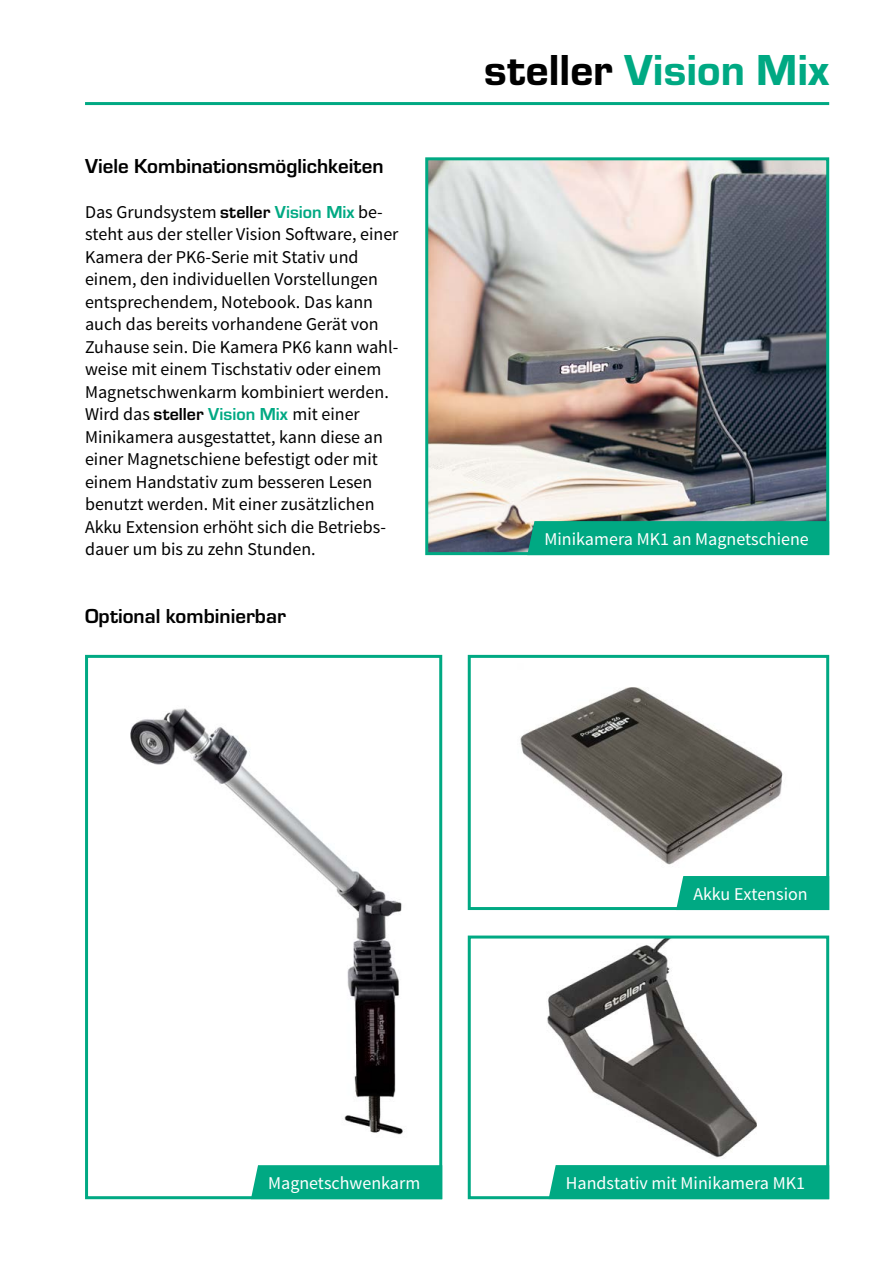
<style>
.page{position:relative;width:893px;height:1263px;background:#fff}
.page>*{position:absolute;margin:0;border:0;box-sizing:border-box;transform-origin:0 0}
.t1{font:45px "Eurostile T Heav";color:#00a983}
.Steller_Überschrift{font:700 21px "Eurostile T";color:#000}
.Steller_Fließtext{font:18px/22.5px "Source Sans Pro";color:#000}
.t2{font:18px "Source Sans Pro";color:#fff}
.s1{font-family:"Eurostile T";font-weight:700}
.s2{font-family:"Eurostile T";font-weight:700;color:#00a983}
.s3{color:#000}
</style>
<div class="page">
<hr style="left:85px;top:102px;width:744px;height:3px;background:#00a983">
<img style="left:429px;top:161px;width:396px;height:390px">
<div style="left:425px;top:157px;width:404px;height:398px;border:3px solid #00a983"></div>
<img style="left:130px;top:708px;width:273px;height:427px">
<div style="left:85px;top:655px;width:357px;height:544px;border:3px solid #00a983"></div>
<img style="left:520px;top:687px;width:263px;height:178px">
<div style="left:468px;top:655px;width:361px;height:255px;border:3px solid #00a983"></div>
<img style="left:547px;top:939px;width:210px;height:219px">
<div style="left:468px;top:935px;width:361px;height:264px;border:3px solid #00a983"></div>
<div style="left:549px;top:1165px;width:280px;height:34px;background:#00a983"></div>
<div style="left:676px;top:876px;width:153px;height:34px;background:#00a983"></div>
<div style="left:527px;top:521px;width:302px;height:34px;background:#00a983"></div>
<div style="left:251px;top:1165px;width:191px;height:34px;background:#00a983"></div>
<h1 class="Steller_Überschrift" style="left:85px;top:154px;width:300px">Viele Kombinationsmöglichkeiten</h1>
<p class="Steller_Fließtext" style="left:85px;top:201px;width:315px">Das Grundsystem <span class="s1">steller</span> <span class="s2">Vision Mix</span> be&shy;steht aus der steller Vision Software, einer Kamera der PK6-Serie mit Stativ und einem, den individuellen Vorstellungen entsprechendem, Notebook. Das kann auch das bereits vorhandene Gerät von Zuhause sein. Die Kamera PK6 kann wahl&shy;weise mit einem Tischstativ oder einem Magnetschwenkarm kombiniert werden.<br>Wird das <span class="s1">steller</span> <span class="s2">Vision Mix</span> mit einer Minikamera ausgestattet, kann diese an einer Magnetschiene befestigt oder mit einem Handstativ zum besseren Lesen benutzt werden. Mit einer zusätzlichen Akku Extension erhöht sich die Betriebs&shy;dauer um bis zu zehn Stunden.</p>
<h1 class="Steller_Überschrift" style="left:85px;top:604px;width:202px">Optional kombinierbar</h1>
<h1 class="t1" style="left:484px;top:46px;width:347px"><span class="s3">steller</span> Vision Mix</h1>
<p class="t2" style="left:544px;top:528px;width:266px">Minikamera MK1 an Magnetschiene</p>
<p class="t2" style="left:693px;top:883px;width:116px">Akku Extension</p>
<p class="t2" style="left:268px;top:1172px;width:154px">Magnetschwenkarm</p>
<p class="t2" style="left:566px;top:1172px;width:241px">Handstativ mit Minikamera MK1</p>
</div>
